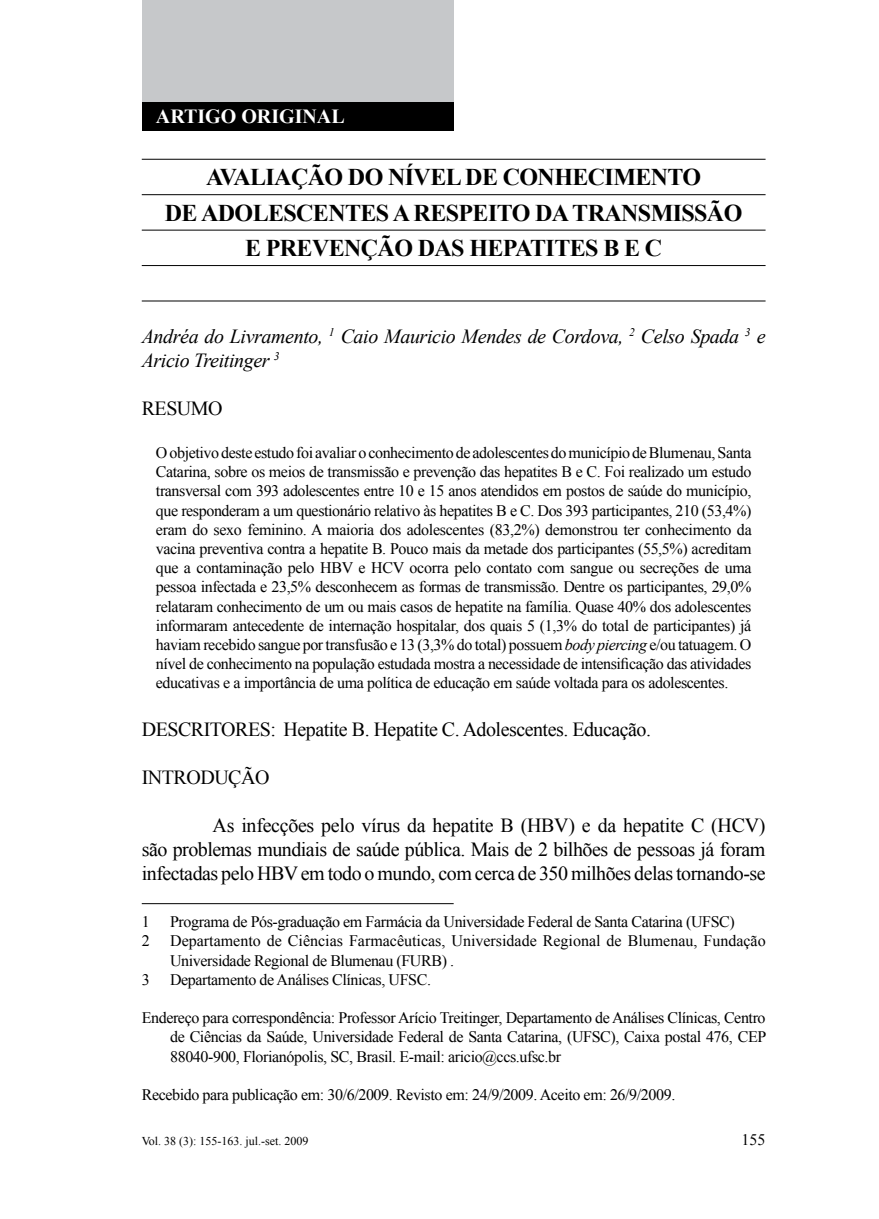
<style>
.page{position:relative;width:879px;height:1219px;background:#fff}
.page>*{position:absolute;margin:0;border:0;box-sizing:border-box;transform-origin:0 0}
.t1{font:700 24px/35.4px "Times New Roman";letter-spacing:-.025em;color:#000}
.t2{font:20px/24px "Times New Roman";letter-spacing:-.025em;color:#000;text-align:justify}
.t3{font:italic 20px/24px "Times New Roman";letter-spacing:-.02em;color:#000}
.t4{font:700 20px "Times New Roman";color:#fff}
.t5{font:16px/19.2px "Times New Roman";letter-spacing:-.025em;color:#000;text-align:justify}
.t6{font:16px/19.2px "Times New Roman";color:#000}
.t7{font:12px "Times New Roman";color:#000}
.s1{font-style:italic}
</style>
<div class="page">
<div style="left:142px;top:0;width:312px;height:102px;background:#c6c8ca"></div>
<div style="left:142px;top:102px;width:312px;height:28px;background:#000"></div>
<hr style="left:142px;top:159px;width:623px;height:1px;background:#000">
<hr style="left:142px;top:194px;width:623px;height:1px;background:#000">
<hr style="left:142px;top:230px;width:623px;height:1px;background:#000">
<hr style="left:142px;top:265px;width:623px;height:1px;background:#000">
<hr style="left:142px;top:300px;width:623px;height:1px;background:#000">
<hr style="left:142px;top:903px;width:312px;height:1px;background:#000">
<p class="t4" style="left:156px;top:102px;width:190px">ARTIGO ORIGINAL</p>
<h1 class="t1" style="left:165px;top:159px;width:504px;text-indent:126px">ÇÃO DO NÍVEL DE CONHECIMENTO<br>DE ADOLESCENTES A RESPEITO</h1>
<h1 class="t1" style="left:206px;top:159px;width:43px">AVALIA</h1>
<h1 class="t1" style="left:535px;top:194px;width:55px">DATRAN</h1>
<h1 class="t1" style="left:638px;top:194px;width:104px">SMISSÃO</h1>
<h1 class="t1" style="left:245px;top:230px;width:285px">E PREVENÇÃO DAS HEPATIT</h1>
<h1 class="t1" style="left:570px;top:230px;width:94px">ES B E C</h1>
<p class="t3" style="left:142px;top:324px;width:625px">Andréa do Livramento, <sup>1</sup> Caio Mauricio Mendes de Cordova, <sup>2</sup> Celso Spada <sup>3</sup> e<br>Aricio Treitinger <sup>3</sup></p>
<p class="t2" style="left:142px;top:396px;width:82px">RESUMO</p>
<p class="t5" style="left:156px;top:443px;width:597px">O objetivo deste estudo foi avaliar o conhecimento de adolescentes do município de Blumenau, Santa Catarina, sobre os meios de transmissão e prevenção das hepatites B e C. Foi realizado um estudo transversal com 393 adolescentes entre 10 e 15 anos atendidos em postos de saúde do município, que responderam a um questionário relativo às hepatites B e C. Dos 393 participantes, 210 (53,4%) eram do sexo feminino. A maioria dos adolescentes (83,2%) demonstrou ter conhecimento da vacina preventiva contra a hepatite B. Pouco mais da metade dos participantes (55,5%) acreditam que a contaminação pelo HBV e HCV ocorra pelo contato com sangue ou secreções de uma pessoa infectada e 23,5% desconhecem as formas de transmissão. Dentre os participantes, 29,0% relataram conhecimento de um ou mais casos de hepatite na família. Quase 40% dos adolescentes informaram antecedente de internação hospitalar, dos quais 5 (1,3% do total de participantes) já haviam recebido sangue por transfusão e 13 (3,3% do total) possuem <span class="s1">body piercing</span> e/ou tatuagem. O nível de conhecimento na população estudada mostra a necessidade de intensificação das atividades educativas e a importância de uma política de educação em saúde voltada para os adolescentes.</p>
<p class="t2" style="left:142px;top:717px;width:14px">descr</p>
<p class="t2" style="left:204px;top:717px;width:31px">itores</p>
<p class="t2" style="left:270px;top:717px;width:382px">: Hepatite B. Hepatite C. Adolescentes. Educação.</p>
<p class="t2" style="left:142px;top:765px;width:129px">INTRODUÇÃO</p>
<p class="t2" style="left:142px;top:813px;width:625px;text-indent:71px">As infecções pelo vírus da hepatite B (HBV) e da hepatite C (HCV) são problemas mundiais de saúde pública. Mais de 2 bilhões de pessoas já foram infectadas pelo HBV em todo o mundo, com cerca de 350 milhões delas tornando-se</p>
<p class="t5" style="left:142px;top:912px;width:9px">1</p>
<p class="t5" style="left:170px;top:912px;width:566px">Programa de Pós-graduação em Farmácia da Universidade Federal de Santa Catarina (UFSC)</p>
<p class="t5" style="left:142px;top:931px;width:9px">2</p>
<p class="t6" style="left:170px;top:931px;width:597px">Departamento de Ciências Farmacêuticas, Universidade Regional de Blumenau, Fundação<br>Universidade Regional de Blumenau (FURB) .</p>
<p class="t5" style="left:142px;top:969px;width:9px">3</p>
<p class="t5" style="left:170px;top:969px;width:262px">Departamento de Análises Clínicas, UFSC.</p>
<p class="t5" style="left:170px;top:1008px;width:597px;text-indent:-28px">Endereço para correspondência: Professor Arício Treitinger, Departamento de Análises Clínicas, Centro de Ciências da Saúde, Universidade Federal de Santa Catarina, (UFSC), Caixa postal 476, CEP 88040-900, Florianópolis, SC, Brasil. E-mail: aricio@ccs.ufsc.br</p>
<p class="t5" style="left:142px;top:1085px;width:535px">Recebido para publicação em: 30/6/2009. Revisto em: 24/9/2009. Aceito em: 26/9/2009.</p>
<p class="t7" style="left:142px;top:1133px;width:168px">Vol. 38 (3): 155-163. jul.-set. 2009</p>
<p class="t5" style="left:741px;top:1130px;width:25px">155</p>
</div>
